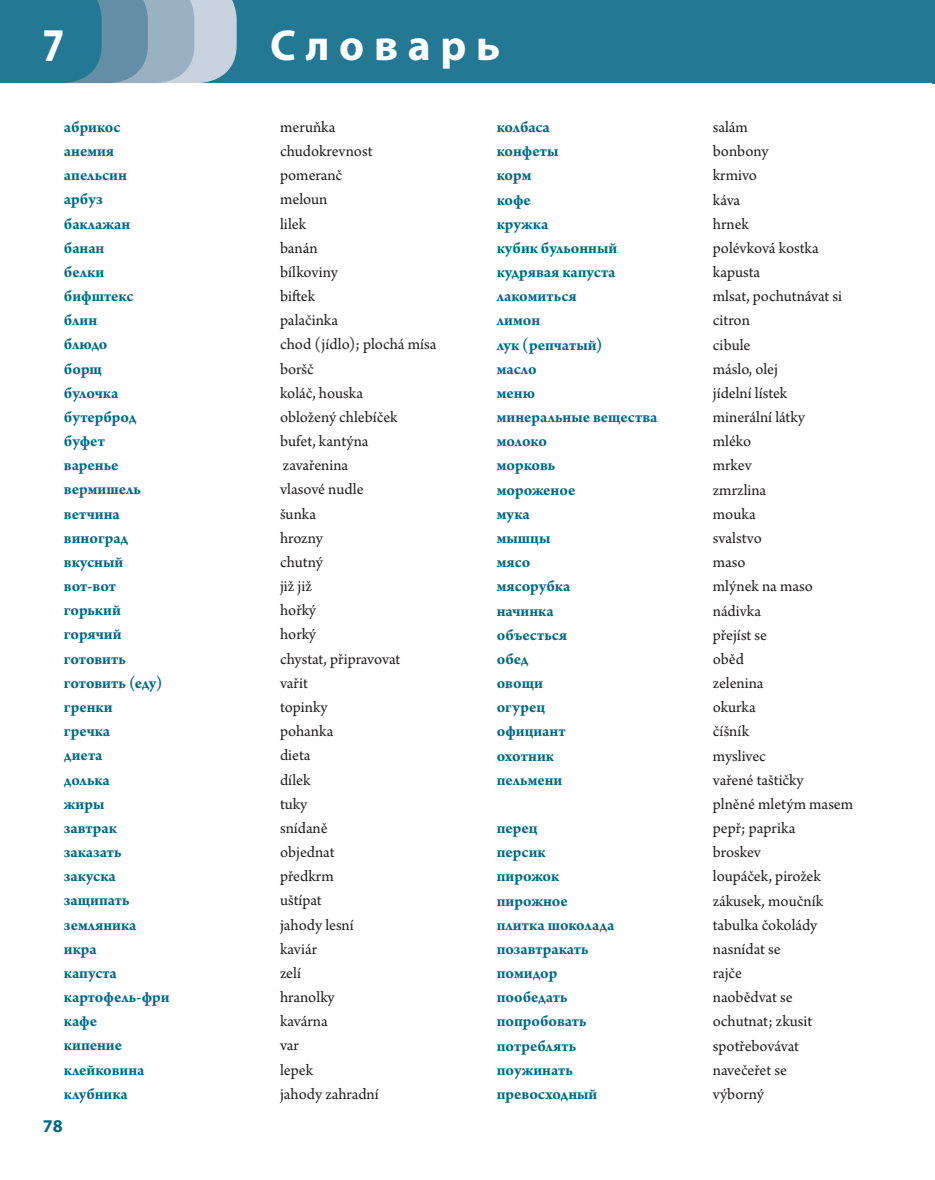
<style>
.page{position:relative;width:935px;height:1180px;background:#fff}
.page>*{position:absolute;margin:0;border:0;box-sizing:border-box;transform-origin:0 0}
.t1{font:700 47.1px "Myriad Pro";color:#fff;scale:.84 1}
.t2{font:700 43.5px "Myriad Pro";color:#fff}
.t3{font:700 18px "Myriad Pro";color:#016b87}
.t4{font:16.5px/24.2px "Arno Pro";color:#231f20}
.t5{font:700 16.5px "Arno Pro";color:#016b87}
</style>
<div class="page">
<div style="left:0;top:0;width:931px;height:83px;background:#237893"></div>
<hr style="left:932px;top:0;width:3px;height:84px;background:#237893">
<svg style="left:66px;top:0;width:171px;height:83px"></svg>
<h1 class="t1" style="left:42px;top:15px;width:28px">7</h1>
<h2 class="t2" style="left:270px;top:17px;width:231px">С л о в а р ь</h2>
<p class="t5" style="left:64px;top:117px;width:58px">абрикос</p>
<p class="t4" style="left:280px;top:116px;width:57px">meruňka</p>
<p class="t5" style="left:64px;top:141px;width:52px">анемия</p>
<p class="t4" style="left:280px;top:140px;width:94px">chudokrevnost</p>
<p class="t5" style="left:64px;top:166px;width:64px">апельсин</p>
<p class="t4" style="left:280px;top:164px;width:64px">pomeranč</p>
<p class="t5" style="left:64px;top:190px;width:40px">арбуз</p>
<p class="t4" style="left:280px;top:188px;width:49px">meloun</p>
<p class="t5" style="left:64px;top:214px;width:68px">баклажан</p>
<p class="t4" style="left:280px;top:212px;width:28px">lilek</p>
<p class="t5" style="left:64px;top:238px;width:42px">банан</p>
<p class="t4" style="left:280px;top:236px;width:39px">banán</p>
<p class="t5" style="left:64px;top:262px;width:42px">белки</p>
<p class="t4" style="left:280px;top:261px;width:59px">bílkoviny</p>
<p class="t5" style="left:64px;top:286px;width:71px">бифштекс</p>
<p class="t4" style="left:280px;top:285px;width:37px">biftek</p>
<p class="t5" style="left:64px;top:310px;width:35px">блин</p>
<p class="t4" style="left:280px;top:309px;width:60px">palačinka</p>
<p class="t5" style="left:64px;top:335px;width:45px">блюдо</p>
<p class="t4" style="left:280px;top:333px;width:158px">chod (jídlo); plochá mísa</p>
<p class="t5" style="left:64px;top:359px;width:39px">борщ</p>
<p class="t4" style="left:280px;top:357px;width:35px">boršč</p>
<p class="t5" style="left:64px;top:383px;width:56px">булочка</p>
<p class="t4" style="left:280px;top:381px;width:85px">koláč, houska</p>
<p class="t5" style="left:64px;top:407px;width:74px">бутерброд</p>
<p class="t4" style="left:280px;top:405px;width:119px">obložený chlebíček</p>
<p class="t5" style="left:64px;top:431px;width:42px">буфет</p>
<p class="t4" style="left:280px;top:430px;width:90px">bufet, kantýna</p>
<p class="t5" style="left:64px;top:455px;width:56px">варенье</p>
<p class="t4" style="left:283px;top:454px;width:67px">zavařenina</p>
<p class="t5" style="left:64px;top:480px;width:78px">вермишель</p>
<p class="t4" style="left:280px;top:478px;width:85px">vlasové nudle</p>
<p class="t5" style="left:64px;top:504px;width:57px">ветчина</p>
<p class="t4" style="left:280px;top:502px;width:38px">šunka</p>
<p class="t5" style="left:64px;top:528px;width:66px">виноград</p>
<p class="t4" style="left:280px;top:526px;width:44px">hrozny</p>
<p class="t5" style="left:64px;top:552px;width:61px">вкусный</p>
<p class="t4" style="left:280px;top:550px;width:44px">chutný</p>
<p class="t5" style="left:64px;top:576px;width:54px">вот-вот</p>
<p class="t4" style="left:280px;top:575px;width:33px">již již</p>
<p class="t5" style="left:64px;top:600px;width:58px">горький</p>
<p class="t4" style="left:280px;top:599px;width:37px">hořký</p>
<p class="t5" style="left:64px;top:624px;width:59px">горячий</p>
<p class="t4" style="left:280px;top:623px;width:37px">horký</p>
<p class="t5" style="left:64px;top:649px;width:64px">готовить</p>
<p class="t4" style="left:280px;top:647px;width:122px">chystat, připravovat</p>
<p class="t5" style="left:64px;top:673px;width:100px">готовить (еду)</p>
<p class="t4" style="left:280px;top:671px;width:29px">vařit</p>
<p class="t5" style="left:64px;top:697px;width:50px">гренки</p>
<p class="t4" style="left:280px;top:695px;width:49px">topinky</p>
<p class="t5" style="left:64px;top:721px;width:48px">гречка</p>
<p class="t4" style="left:280px;top:719px;width:55px">pohanka</p>
<p class="t5" style="left:64px;top:745px;width:40px">диета</p>
<p class="t4" style="left:280px;top:744px;width:32px">dieta</p>
<p class="t5" style="left:64px;top:769px;width:47px">долька</p>
<p class="t4" style="left:280px;top:768px;width:32px">dílek</p>
<p class="t5" style="left:64px;top:794px;width:42px">жиры</p>
<p class="t4" style="left:280px;top:792px;width:29px">tuky</p>
<p class="t5" style="left:64px;top:818px;width:54px">завтрак</p>
<p class="t4" style="left:280px;top:816px;width:49px">snídaně</p>
<p class="t5" style="left:64px;top:842px;width:59px">заказать</p>
<p class="t4" style="left:280px;top:840px;width:56px">objednat</p>
<p class="t5" style="left:64px;top:866px;width:53px">закуска</p>
<p class="t4" style="left:280px;top:864px;width:55px">předkrm</p>
<p class="t5" style="left:64px;top:890px;width:67px">защипать</p>
<p class="t4" style="left:280px;top:889px;width:43px">uštípat</p>
<p class="t5" style="left:64px;top:914px;width:74px">земляника</p>
<p class="t4" style="left:280px;top:913px;width:75px">jahody lesní</p>
<p class="t5" style="left:64px;top:939px;width:34px">икра</p>
<p class="t4" style="left:280px;top:937px;width:39px">kaviár</p>
<p class="t5" style="left:64px;top:963px;width:54px">капуста</p>
<p class="t4" style="left:280px;top:961px;width:22px">zelí</p>
<p class="t5" style="left:64px;top:987px;width:107px">картофель-фри</p>
<p class="t4" style="left:280px;top:985px;width:56px">hranolky</p>
<p class="t5" style="left:64px;top:1011px;width:35px">кафе</p>
<p class="t4" style="left:280px;top:1009px;width:49px">kavárna</p>
<p class="t5" style="left:64px;top:1035px;width:60px">кипение</p>
<p class="t4" style="left:280px;top:1034px;width:20px">var</p>
<p class="t5" style="left:64px;top:1059px;width:82px">клейковина</p>
<p class="t4" style="left:280px;top:1058px;width:35px">lepek</p>
<p class="t5" style="left:64px;top:1083px;width:65px">клубника</p>
<p class="t4" style="left:280px;top:1082px;width:100px">jahody zahradní</p>
<p class="t3" style="left:43px;top:1113px;width:21px">78</p>
<p class="t5" style="left:497px;top:117px;width:55px">колбаса</p>
<p class="t4" style="left:713px;top:116px;width:37px">salám</p>
<p class="t5" style="left:497px;top:142px;width:63px">конфеты</p>
<p class="t4" style="left:713px;top:140px;width:57px">bonbony</p>
<p class="t5" style="left:497px;top:166px;width:36px">корм</p>
<p class="t4" style="left:713px;top:164px;width:46px">krmivo</p>
<p class="t5" style="left:497px;top:190px;width:36px">кофе</p>
<p class="t4" style="left:713px;top:188px;width:29px">káva</p>
<p class="t5" style="left:497px;top:214px;width:53px">кружка</p>
<p class="t4" style="left:713px;top:212px;width:38px">hrnek</p>
<p class="t5" style="left:497px;top:238px;width:122px">кубик бульонный</p>
<p class="t4" style="left:713px;top:237px;width:108px">polévková kostka</p>
<p class="t5" style="left:497px;top:262px;width:120px">кудрявая капуста</p>
<p class="t4" style="left:713px;top:261px;width:49px">kapusta</p>
<p class="t5" style="left:497px;top:287px;width:81px">лакомиться</p>
<p class="t4" style="left:713px;top:285px;width:131px">mlsat, pochutnávat si</p>
<p class="t5" style="left:497px;top:311px;width:45px">лимон</p>
<p class="t4" style="left:713px;top:309px;width:39px">citron</p>
<p class="t5" style="left:497px;top:335px;width:107px">лук (репчатый)</p>
<p class="t4" style="left:713px;top:333px;width:39px">cibule</p>
<p class="t5" style="left:497px;top:359px;width:41px">масло</p>
<p class="t4" style="left:713px;top:357px;width:67px">máslo, olej</p>
<p class="t5" style="left:497px;top:383px;width:40px">меню</p>
<p class="t4" style="left:713px;top:382px;width:76px">jídelní lístek</p>
<p class="t5" style="left:497px;top:407px;width:162px">минеральные вещества</p>
<p class="t4" style="left:713px;top:406px;width:93px">minerální látky</p>
<p class="t5" style="left:497px;top:431px;width:52px">молоко</p>
<p class="t4" style="left:713px;top:430px;width:40px">mléko</p>
<p class="t5" style="left:497px;top:456px;width:60px">морковь</p>
<p class="t4" style="left:713px;top:454px;width:40px">mrkev</p>
<p class="t5" style="left:497px;top:480px;width:80px">мороженое</p>
<p class="t4" style="left:713px;top:478px;width:55px">zmrzlina</p>
<p class="t5" style="left:497px;top:504px;width:34px">мука</p>
<p class="t4" style="left:713px;top:502px;width:44px">mouka</p>
<p class="t5" style="left:497px;top:528px;width:55px">мышцы</p>
<p class="t4" style="left:713px;top:526px;width:50px">svalstvo</p>
<p class="t5" style="left:497px;top:552px;width:35px">мясо</p>
<p class="t4" style="left:713px;top:551px;width:34px">maso</p>
<p class="t5" style="left:497px;top:576px;width:75px">мясорубка</p>
<p class="t4" style="left:713px;top:575px;width:102px">mlýnek na maso</p>
<p class="t5" style="left:497px;top:601px;width:58px">начинка</p>
<p class="t4" style="left:713px;top:599px;width:50px">nádivka</p>
<p class="t5" style="left:497px;top:625px;width:72px">объесться</p>
<p class="t4" style="left:713px;top:623px;width:56px">přejíst se</p>
<p class="t5" style="left:497px;top:649px;width:33px">обед</p>
<p class="t4" style="left:713px;top:647px;width:33px">oběd</p>
<p class="t5" style="left:497px;top:673px;width:48px">овощи</p>
<p class="t4" style="left:713px;top:671px;width:52px">zelenina</p>
<p class="t5" style="left:497px;top:697px;width:50px">огурец</p>
<p class="t4" style="left:713px;top:696px;width:44px">okurka</p>
<p class="t5" style="left:497px;top:721px;width:70px">официант</p>
<p class="t4" style="left:713px;top:720px;width:38px">číšník</p>
<p class="t5" style="left:497px;top:746px;width:59px">охотник</p>
<p class="t4" style="left:713px;top:744px;width:55px">myslivec</p>
<p class="t5" style="left:497px;top:770px;width:67px">пельмени</p>
<p class="t4" style="left:713px;top:768px;width:142px">vařené taštičky<br>plněné mletým masem</p>
<p class="t5" style="left:497px;top:818px;width:42px">перец</p>
<p class="t4" style="left:713px;top:816px;width:84px">pepř; paprika</p>
<p class="t5" style="left:497px;top:842px;width:50px">персик</p>
<p class="t4" style="left:713px;top:841px;width:50px">broskev</p>
<p class="t5" style="left:497px;top:866px;width:64px">пирожок</p>
<p class="t4" style="left:713px;top:865px;width:109px">loupáček, pirožek</p>
<p class="t5" style="left:497px;top:890px;width:73px">пирожное</p>
<p class="t4" style="left:713px;top:889px;width:112px">zákusek, moučník</p>
<p class="t5" style="left:497px;top:915px;width:119px">плитка шоколада</p>
<p class="t4" style="left:713px;top:913px;width:106px">tabulka čokolády</p>
<p class="t5" style="left:497px;top:939px;width:93px">позавтракать</p>
<p class="t4" style="left:713px;top:937px;width:69px">nasnídat se</p>
<p class="t5" style="left:497px;top:963px;width:62px">помидор</p>
<p class="t4" style="left:713px;top:961px;width:31px">rajče</p>
<p class="t5" style="left:497px;top:987px;width:72px">пообедать</p>
<p class="t4" style="left:713px;top:985px;width:81px">naobědvat se</p>
<p class="t5" style="left:497px;top:1011px;width:91px">попробовать</p>
<p class="t4" style="left:713px;top:1010px;width:101px">ochutnat; zkusit</p>
<p class="t5" style="left:497px;top:1035px;width:81px">потреблять</p>
<p class="t4" style="left:713px;top:1034px;width:88px">spotřebovávat</p>
<p class="t5" style="left:497px;top:1060px;width:78px">поужинать</p>
<p class="t4" style="left:713px;top:1058px;width:76px">navečeřet se</p>
<p class="t5" style="left:497px;top:1084px;width:102px">превосходный</p>
<p class="t4" style="left:713px;top:1082px;width:53px">výborný</p>
</div>
